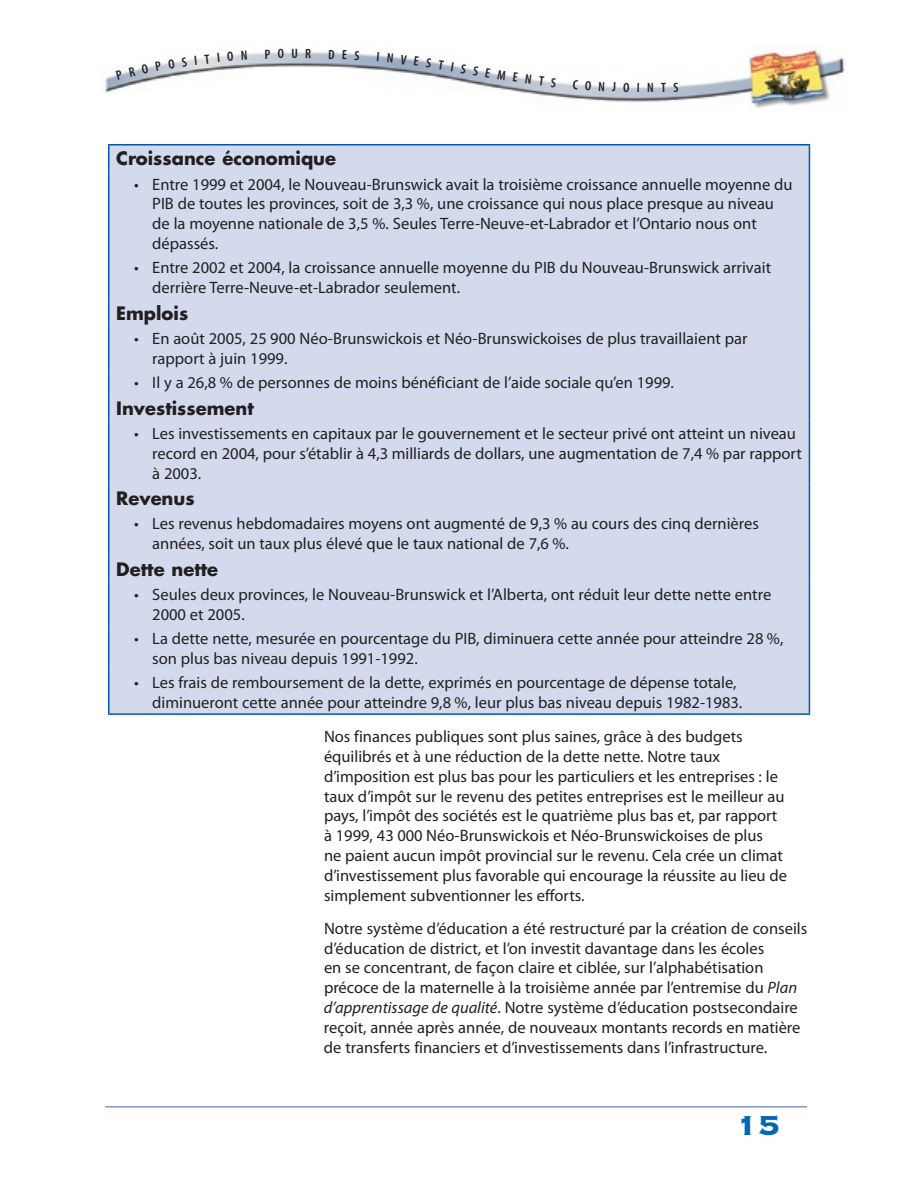
<style>
.page{position:relative;width:918px;height:1188px;background:#fff}
.page>*{position:absolute;margin:0;border:0;box-sizing:border-box;transform-origin:0 0}
.t1{font:36px "Copperplate Thirty Three BC";color:#0167b4}
.t2{font:700 18px "Futura";color:#231f20}
.t3{font:16.5px/19.8px "Myriad Pro";color:#231f20}
.t4{font:600 condensed 13.5px "Myriad Pro";color:#231f20}
.s1{font-style:italic}
</style>
<div class="page">
<img style="left:102px;top:49px;width:743px;height:59px">
<hr style="left:105px;top:1106px;width:702px;height:2px;background:#8295cb">
<div style="left:110px;top:146px;width:699px;height:567px;background:#d4daee"></div>
<hr style="left:108px;top:144px;width:702px;height:2px;background:#0157a8">
<hr style="left:108px;top:146px;width:2px;height:25px;background:#0157a8">
<svg style="left:809px;top:146px;width:1px;height:25px"></svg>
<hr style="left:108px;top:171px;width:2px;height:84px;background:#0157a8">
<hr style="left:809px;top:171px;width:1px;height:84px;background:#0157a8">
<hr style="left:108px;top:255px;width:2px;height:44px;background:#0157a8">
<hr style="left:809px;top:255px;width:1px;height:44px;background:#0157a8">
<hr style="left:108px;top:299px;width:2px;height:27px;background:#0157a8">
<svg style="left:809px;top:299px;width:1px;height:27px"></svg>
<hr style="left:108px;top:326px;width:2px;height:44px;background:#0157a8">
<hr style="left:809px;top:326px;width:1px;height:44px;background:#0157a8">
<hr style="left:108px;top:370px;width:2px;height:24px;background:#0157a8">
<hr style="left:108px;top:394px;width:2px;height:27px;background:#0157a8">
<svg style="left:809px;top:370px;width:1px;height:51px"></svg>
<hr style="left:108px;top:421px;width:2px;height:64px;background:#0157a8">
<hr style="left:809px;top:421px;width:1px;height:64px;background:#0157a8">
<hr style="left:108px;top:485px;width:2px;height:26px;background:#0157a8">
<svg style="left:809px;top:485px;width:1px;height:26px"></svg>
<hr style="left:108px;top:511px;width:2px;height:44px;background:#0157a8">
<hr style="left:809px;top:511px;width:1px;height:44px;background:#0157a8">
<hr style="left:108px;top:555px;width:2px;height:27px;background:#0157a8">
<svg style="left:809px;top:555px;width:1px;height:27px"></svg>
<hr style="left:108px;top:582px;width:2px;height:44px;background:#0157a8">
<hr style="left:809px;top:582px;width:1px;height:44px;background:#0157a8">
<hr style="left:108px;top:626px;width:2px;height:44px;background:#0157a8">
<hr style="left:809px;top:626px;width:1px;height:44px;background:#0157a8">
<hr style="left:108px;top:670px;width:2px;height:43px;background:#0157a8">
<hr style="left:809px;top:670px;width:1px;height:43px;background:#0157a8">
<hr style="left:108px;top:713px;width:702px;height:2px;background:#0157a8">
<svg style="left:116px;top:70px;width:7px;height:10px"></svg>
<svg style="left:129px;top:64px;width:20px;height:13px"></svg>
<svg style="left:155px;top:61px;width:7px;height:10px"></svg>
<svg style="left:168px;top:59px;width:7px;height:10px"></svg>
<svg style="left:182px;top:57px;width:5px;height:10px"></svg>
<svg style="left:194px;top:55px;width:3px;height:10px"></svg>
<svg style="left:204px;top:54px;width:6px;height:10px"></svg>
<svg style="left:217px;top:51px;width:17px;height:11px"></svg>
<svg style="left:241px;top:51px;width:6px;height:9px"></svg>
<svg style="left:265px;top:49px;width:5px;height:10px"></svg>
<svg style="left:278px;top:49px;width:6px;height:10px"></svg>
<svg style="left:306px;top:49px;width:5px;height:9px"></svg>
<svg style="left:329px;top:49px;width:5px;height:10px"></svg>
<svg style="left:342px;top:50px;width:5px;height:9px"></svg>
<svg style="left:354px;top:50px;width:5px;height:10px"></svg>
<svg style="left:377px;top:52px;width:2px;height:9px"></svg>
<svg style="left:387px;top:53px;width:6px;height:10px"></svg>
<svg style="left:400px;top:54px;width:7px;height:10px"></svg>
<svg style="left:414px;top:56px;width:5px;height:10px"></svg>
<svg style="left:426px;top:58px;width:18px;height:12px"></svg>
<svg style="left:497px;top:70px;width:9px;height:10px"></svg>
<svg style="left:513px;top:72px;width:19px;height:12px"></svg>
<svg style="left:539px;top:76px;width:5px;height:10px"></svg>
<svg style="left:551px;top:77px;width:5px;height:10px"></svg>
<svg style="left:573px;top:80px;width:18px;height:10px"></svg>
<svg style="left:599px;top:81px;width:6px;height:10px"></svg>
<svg style="left:612px;top:82px;width:4px;height:9px"></svg>
<svg style="left:624px;top:82px;width:5px;height:10px"></svg>
<svg style="left:661px;top:82px;width:17px;height:10px"></svg>
<p class="t4" style="left:291px;top:46px;width:8px">U</p>
<p class="t4" style="left:452px;top:59px;width:42px;rotate:10deg">ISSE</p>
<p class="t4" style="left:637px;top:80px;width:19px">I N</p>
<p class="t2" style="left:116px;top:146px;width:221px">Croissance économique</p>
<p class="t3" style="left:152px;top:174px;width:642px">Entre 1999 et 2004, le Nouveau-Brunswick avait la troisième croissance annuelle moyenne du PIB de toutes les provinces, soit de 3,3 %, une croissance qui nous place presque au niveau de la moyenne nationale de 3,5 %. Seules Terre-Neuve-et-Labrador et l’Ontario nous ont dépassés.</p>
<p class="t3" style="left:134px;top:174px;width:6px">•</p>
<p class="t3" style="left:152px;top:258px;width:620px">Entre 2002 et 2004, la croissance annuelle moyenne du PIB du Nouveau-Brunswick arrivait derrière Terre-Neuve-et-Labrador seulement.</p>
<p class="t3" style="left:134px;top:258px;width:6px">•</p>
<p class="t2" style="left:116px;top:300px;width:73px">Emplois</p>
<p class="t3" style="left:152px;top:329px;width:597px">En août 2005, 25 900 Néo-Brunswickois et Néo-Brunswickoises de plus travaillaient par rapport à juin 1999.</p>
<p class="t3" style="left:134px;top:329px;width:6px">•</p>
<p class="t3" style="left:134px;top:373px;width:541px">• Il y a 26,8 % de personnes de moins bénéficiant de l’aide sociale qu’en 1999.</p>
<p class="t2" style="left:116px;top:395px;width:139px">Investissement</p>
<p class="t3" style="left:152px;top:424px;width:651px">Les investissements en capitaux par le gouvernement et le secteur privé ont atteint un niveau record en 2004, pour s’établir à 4,3 milliards de dollars, une augmentation de 7,4 % par rapport à 2003.</p>
<p class="t3" style="left:134px;top:424px;width:6px">•</p>
<p class="t2" style="left:116px;top:486px;width:80px">Revenus</p>
<p class="t3" style="left:152px;top:514px;width:608px">Les revenus hebdomadaires moyens ont augmenté de 9,3 % au cours des cinq dernières années, soit un taux plus élevé que le taux national de 7,6 %.</p>
<p class="t3" style="left:134px;top:514px;width:6px">•</p>
<p class="t2" style="left:116px;top:556px;width:104px">Dette nette</p>
<p class="t3" style="left:152px;top:585px;width:621px">Seules deux provinces, le Nouveau-Brunswick et l’Alberta, ont réduit leur dette nette entre<br>2000 et 2005.</p>
<p class="t3" style="left:134px;top:585px;width:6px">•</p>
<p class="t3" style="left:134px;top:629px;width:6px">•</p>
<p class="t3" style="left:134px;top:673px;width:6px">•</p>
<p class="t3" style="left:152px;top:629px;width:633px">La dette nette, mesurée en pourcentage du PIB, diminuera cette année pour atteindre 28 %, son plus bas niveau depuis 1991-1992.</p>
<p class="t3" style="left:152px;top:673px;width:592px">Les frais de remboursement de la dette, exprimés en pourcentage de dépense totale, diminueront cette année pour atteindre 9,8 %, leur plus bas niveau depuis 1982-1983.</p>
<p class="t3" style="left:324px;top:727px;width:465px">Nos finances publiques sont plus saines, grâce à des budgets équilibrés et à une réduction de la dette nette. Notre taux d’imposition est plus bas pour les particuliers et les entreprises : le taux d’impôt sur le revenu des petites entreprises est le meilleur au pays, l’impôt des sociétés est le quatrième plus bas et, par rapport à 1999, 43 000 Néo-Brunswickois et Néo-Brunswickoises de plus<br>ne paient aucun impôt provincial sur le revenu. Cela crée un climat d’investissement plus favorable qui encourage la réussite au lieu de simplement subventionner les efforts.</p>
<p class="t3" style="left:324px;top:919px;width:485px">Notre système d’éducation a été restructuré par la création de conseils d’éducation de district, et l’on investit davantage dans les écoles<br>en se concentrant, de façon claire et ciblée, sur l’alphabétisation précoce de la maternelle à la troisième année par l’entremise du <span class="s1">Plan d’apprentissage de qualité</span>. Notre système d’éducation postsecondaire reçoit, année après année, de nouveaux montants records en matière de transferts financiers et d’investissements dans l’infrastructure.</p>
<h1 class="t1" style="left:736px;top:1107px;width:45px">15</h1>
</div>
